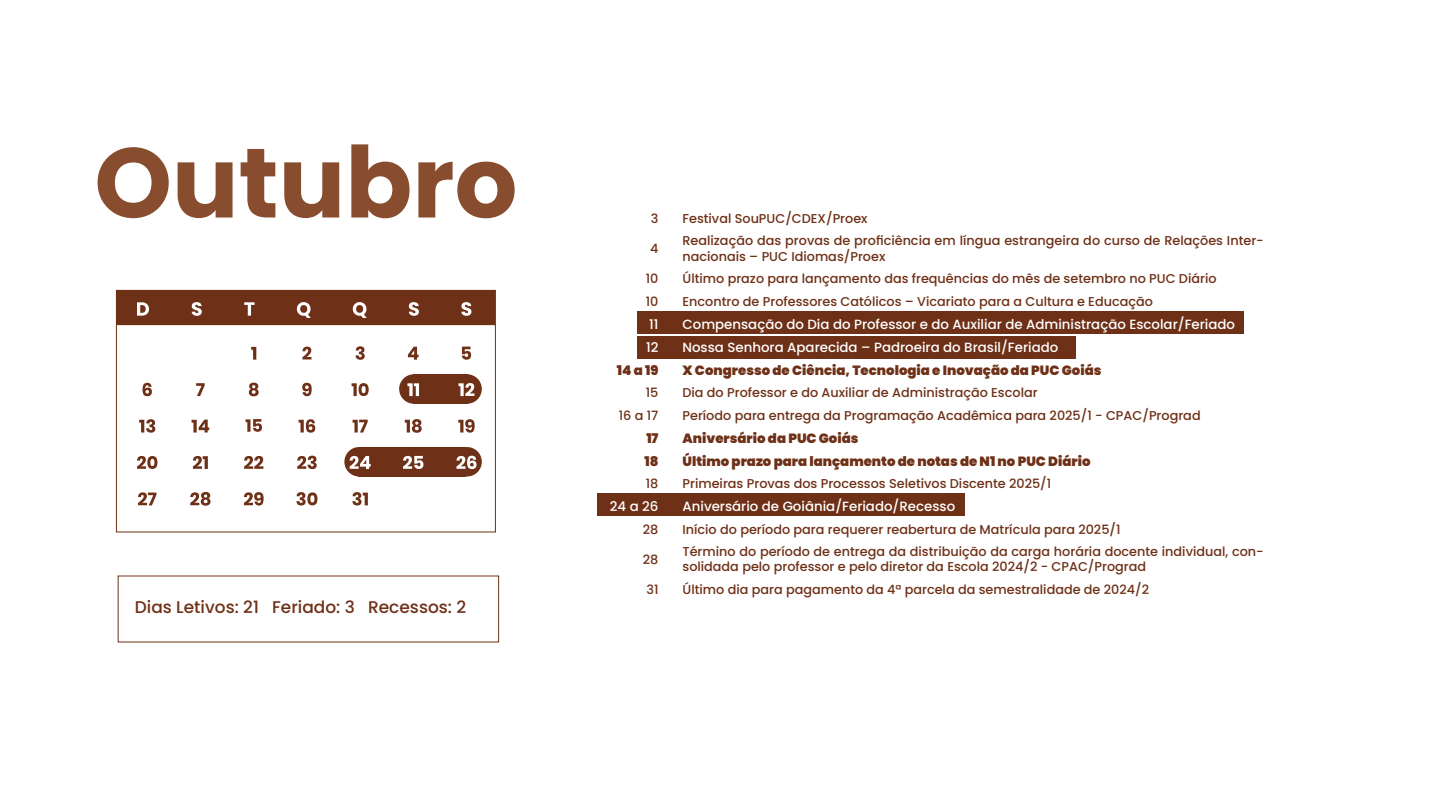
<style>
.page{position:relative;width:1440px;height:810px;background:#fff}
.page>*{position:absolute;margin:0;border:0;box-sizing:border-box;transform-origin:0 0}
.t1{font:700 98.77px "Poppins";color:#874d2e}
.t2{font:500 16.95px "Poppins";color:#6e3017}
.t3{font:500 13.35px "Poppins";color:#fff}
.t4{font:900 13.35px "Poppins";color:#6e3017}
.t5{font:500 12.83px/15.4px "Poppins";color:#6e3017}
</style>
<div class="page">
<div style="left:597px;top:493px;width:367px;height:22px;background:#6e3017"></div>
<div style="left:638px;top:336px;width:438px;height:23px;background:#6e3017"></div>
<div style="left:638px;top:312px;width:606px;height:22px;background:#6e3017"></div>
<div style="left:413px;top:374px;width:55px;height:30px;background:#6e3017"></div>
<div style="left:359px;top:447px;width:107px;height:30px;background:#6e3017"></div>
<div style="left:452px;top:374px;width:30px;height:30px;background:#6e3017;border-radius:50%"></div>
<div style="left:399px;top:374px;width:30px;height:30px;background:#6e3017;border-radius:50%"></div>
<div style="left:344px;top:447px;width:30px;height:30px;background:#6e3017;border-radius:50%"></div>
<div style="left:452px;top:447px;width:30px;height:30px;background:#6e3017;border-radius:50%"></div>
<div style="left:116px;top:290px;width:379px;height:34px;background:#6e3017"></div>
<hr style="left:116px;top:324px;width:379px;height:1px;background:#6e3017">
<svg style="left:297px;top:302px;width:14px;height:16px"></svg>
<svg style="left:353px;top:302px;width:14px;height:16px"></svg>
<svg style="left:137px;top:302px;width:12px;height:14px"></svg>
<svg style="left:192px;top:302px;width:10px;height:14px"></svg>
<svg style="left:409px;top:302px;width:10px;height:14px"></svg>
<svg style="left:461px;top:302px;width:10px;height:14px"></svg>
<svg style="left:244px;top:302px;width:11px;height:14px"></svg>
<svg style="left:408px;top:347px;width:11px;height:13px"></svg>
<svg style="left:407px;top:383px;width:12px;height:13px"></svg>
<svg style="left:405px;top:419px;width:17px;height:14px"></svg>
<svg style="left:403px;top:456px;width:20px;height:13px"></svg>
<svg style="left:462px;top:347px;width:9px;height:13px"></svg>
<svg style="left:459px;top:383px;width:15px;height:13px"></svg>
<svg style="left:458px;top:419px;width:17px;height:14px"></svg>
<svg style="left:456px;top:456px;width:21px;height:13px"></svg>
<svg style="left:143px;top:383px;width:9px;height:13px"></svg>
<svg style="left:139px;top:419px;width:16px;height:14px"></svg>
<svg style="left:137px;top:456px;width:20px;height:13px"></svg>
<svg style="left:138px;top:492px;width:18px;height:13px"></svg>
<svg style="left:196px;top:383px;width:9px;height:13px"></svg>
<svg style="left:192px;top:420px;width:17px;height:13px"></svg>
<svg style="left:193px;top:456px;width:15px;height:13px"></svg>
<svg style="left:190px;top:492px;width:21px;height:14px"></svg>
<svg style="left:251px;top:347px;width:5px;height:13px"></svg>
<svg style="left:249px;top:383px;width:10px;height:13px"></svg>
<svg style="left:245px;top:419px;width:17px;height:13px"></svg>
<svg style="left:244px;top:456px;width:19px;height:13px"></svg>
<svg style="left:244px;top:492px;width:20px;height:14px"></svg>
<svg style="left:302px;top:347px;width:9px;height:12px"></svg>
<svg style="left:302px;top:383px;width:10px;height:13px"></svg>
<svg style="left:299px;top:419px;width:16px;height:14px"></svg>
<svg style="left:297px;top:456px;width:20px;height:13px"></svg>
<svg style="left:296px;top:492px;width:21px;height:14px"></svg>
<svg style="left:356px;top:346px;width:9px;height:14px"></svg>
<svg style="left:352px;top:383px;width:17px;height:13px"></svg>
<svg style="left:353px;top:420px;width:15px;height:13px"></svg>
<svg style="left:350px;top:456px;width:21px;height:13px"></svg>
<svg style="left:352px;top:492px;width:16px;height:14px"></svg>
<div style="left:116px;top:290px;width:380px;height:242px;border:1px solid #6e3017"></div>
<h1 class="t1" style="left:94px;top:126px;width:425px">Outubro</h1>
<p class="t2" style="left:135px;top:597px;width:333px">Dias Letivos: 21 Feriado: 3 Recessos: 2</p>
<p class="t5" style="left:651px;top:211px;width:9px">3</p>
<p class="t5" style="left:682px;top:211px;width:187px">Festival SouPUC/CDEX/Proex</p>
<p class="t5" style="left:650px;top:241px;width:10px">4</p>
<p class="t5" style="left:682px;top:233px;width:583px">Realização das provas de proficiência em língua estrangeira do curso de Relações Inter&shy;nacionais – PUC Idiomas/Proex</p>
<p class="t5" style="left:646px;top:271px;width:14px">10</p>
<p class="t5" style="left:682px;top:271px;width:536px">Último prazo para lançamento das frequências do mês de setembro no PUC Diário</p>
<p class="t5" style="left:646px;top:294px;width:14px">10</p>
<p class="t5" style="left:682px;top:294px;width:472px">Encontro de Professores Católicos – Vicariato para a Cultura e Educação</p>
<p class="t3" style="left:649px;top:316px;width:11px">11</p>
<p class="t3" style="left:682px;top:316px;width:554px">Compensação do Dia do Professor e do Auxiliar de Administração Escolar/Feriado</p>
<p class="t3" style="left:646px;top:339px;width:14px">12</p>
<p class="t3" style="left:682px;top:339px;width:377px">Nossa Senhora Aparecida – Padroeira do Brasil/Feriado</p>
<p class="t4" style="left:617px;top:362px;width:43px">14 a 19</p>
<p class="t4" style="left:682px;top:362px;width:420px">X Congresso de Ciência, Tecnologia e Inovação da PUC Goiás</p>
<p class="t5" style="left:646px;top:385px;width:14px">15</p>
<p class="t5" style="left:682px;top:385px;width:357px">Dia do Professor e do Auxiliar de Administração Escolar</p>
<p class="t5" style="left:619px;top:408px;width:41px">16 a 17</p>
<p class="t5" style="left:682px;top:408px;width:520px">Período para entrega da Programação Acadêmica para 2025/1 - CPAC/Prograd</p>
<p class="t4" style="left:646px;top:430px;width:14px">17</p>
<p class="t4" style="left:682px;top:430px;width:178px">Aniversário da PUC Goiás</p>
<p class="t4" style="left:644px;top:453px;width:16px">18</p>
<p class="t4" style="left:682px;top:453px;width:410px">Último prazo para lançamento de notas de N1 no PUC Diário</p>
<p class="t5" style="left:646px;top:476px;width:14px">18</p>
<p class="t5" style="left:682px;top:476px;width:370px">Primeiras Provas dos Processos Seletivos Discente 2025/1</p>
<p class="t3" style="left:610px;top:499px;width:50px">24 a 26</p>
<p class="t3" style="left:682px;top:499px;width:274px">Aniversário de Goiânia/Feriado/Recesso</p>
<p class="t5" style="left:643px;top:522px;width:17px">28</p>
<p class="t5" style="left:682px;top:522px;width:440px">Início do período para requerer reabertura de Matrícula para 2025/1</p>
<p class="t5" style="left:643px;top:552px;width:17px">28</p>
<p class="t5" style="left:682px;top:544px;width:583px">Término do período de entrega da distribuição da carga horária docente individual, con&shy;solidada pelo professor e pelo diretor da Escola 2024/2 - CPAC/Prograd</p>
<p class="t5" style="left:646px;top:582px;width:14px">31</p>
<p class="t5" style="left:682px;top:582px;width:468px">Último dia para pagamento da 4ª parcela da semestralidade de 2024/2</p>
</div>
